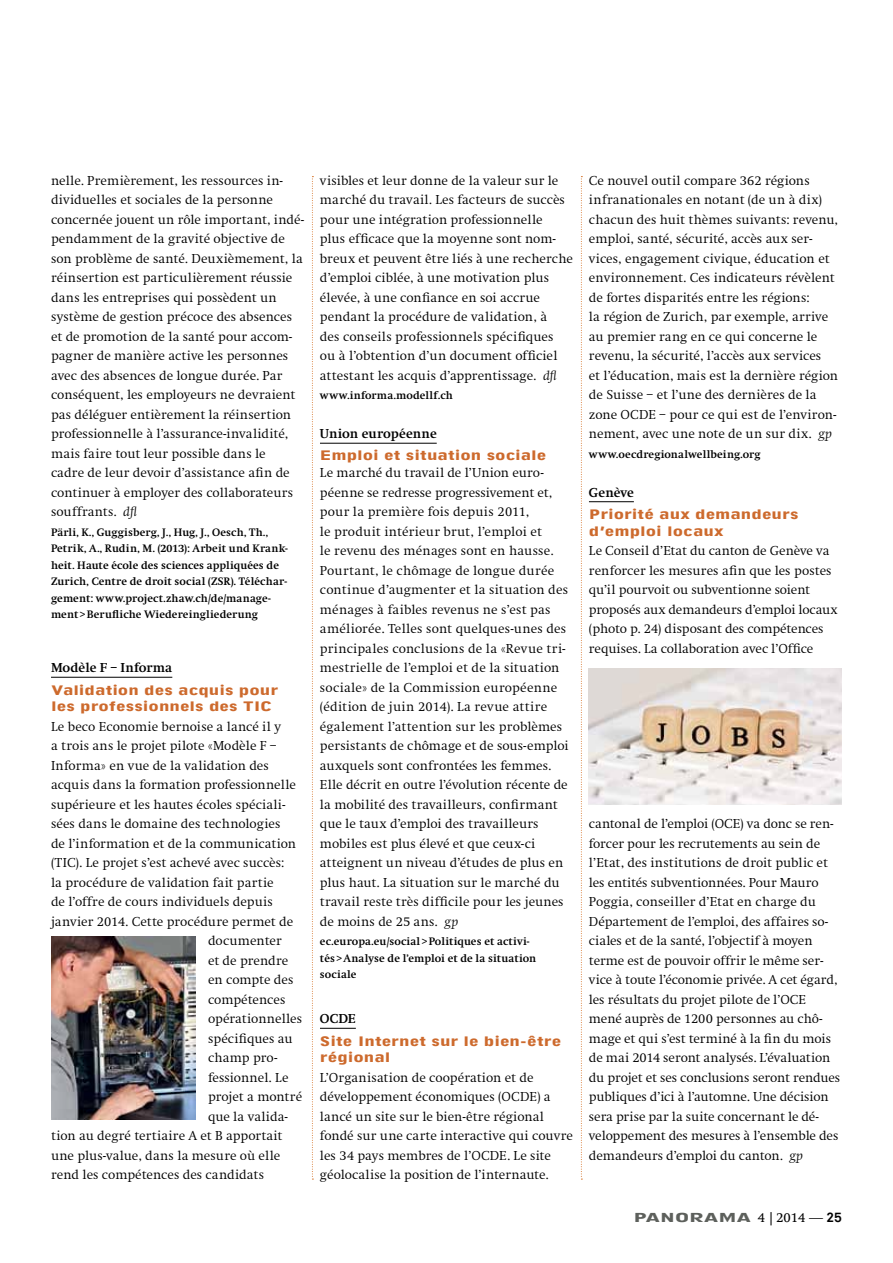
<style>
.page{position:relative;width:893px;height:1263px;background:#fff}
.page>*{position:absolute;margin:0;border:0;box-sizing:border-box;transform-origin:0 0}
.t1{font:14.25px/16.5px "Rundfunk Grotesk Com";letter-spacing:.005em;color:#cd6a2d;scale:1.2 1}
.t2{font:300 13.5px/19.5px "Swift";color:#000}
.t3{font:700 13.5px "Swift";letter-spacing:.01em;color:#000}
.t4{font:13.5px "Rundfunk Grotesk Com";color:#5d605c;scale:1.5 1}
.t5{font:700 11.25px/16.5px "Swift";letter-spacing:.015em;color:#000}
.s1{font-style:italic}
.s2{font-family:"Swift Com";color:#000}
.s3{font-family:"Swift";font-weight:300;color:#000}
.s4{font-family:"Akkurat";font-weight:700;color:#000}
</style>
<div class="page">
<hr style="left:320px;top:443px;width:117px;height:1px;background:#000">
<hr style="left:320px;top:1028px;width:36px;height:1px;background:#000">
<hr style="left:51px;top:677px;width:121px;height:1px;background:#000">
<svg style="left:312px;top:176px;width:1px;height:1004px"></svg>
<svg style="left:581px;top:176px;width:1px;height:1004px"></svg>
<hr style="left:589px;top:501px;width:45px;height:1px;background:#000">
<img style="left:51px;top:936px;width:144px;height:183px">
<img style="left:589px;top:668px;width:253px;height:137px">
<p class="t2" style="left:51px;top:171px;width:254px">nelle. Premièrement, les ressources in&shy;dividuelles et sociales de la personne concernée jouent un rôle important, indé&shy;pendamment de la gravité objective de son problème de santé. Deuxièmement, la réinsertion est particulièrement réussie dans les entreprises qui possèdent un système de gestion précoce des absences et de promotion de la santé pour accom&shy;pagner de manière active les personnes avec des absences de longue durée. Par conséquent, les employeurs ne devraient pas déléguer entièrement la réinsertion professionnelle à l’assurance-invalidité, mais faire tout leur possible dans le<br>cadre de leur devoir d’assistance afin de continuer à employer des collaborateurs souffrants. <span class="s1">dfl</span></p>
<p class="t5" style="left:51px;top:524px;width:238px">Pärli, K., Guggisberg, J., Hug, J., Oesch, Th., Petrik, A., Rudin, M. (2013): Arbeit und Krank&shy;heit. Haute école des sciences appliquées de Zurich, Centre de droit social (ZSR). Téléchar&shy;gement: www.project.zhaw.ch/de/manage&shy;ment&gt;Berufliche Wiedereingliederung</p>
<p class="t3" style="left:51px;top:661px;width:123px">Modèle F – Informa</p>
<p class="t1" style="left:51px;top:682px;width:191px">Validation des acquis pour les professionnels des TIC</p>
<p class="t2" style="left:51px;top:717px;width:231px">Le beco Economie bernoise a lancé il y</p>
<p class="t2" style="left:51px;top:736px;width:227px">a trois ans le projet pilote «Modèle F –</p>
<p class="t2" style="left:51px;top:756px;width:219px">Informa» en vue de la validation des</p>
<p class="t2" style="left:51px;top:775px;width:246px">acquis dans la formation professionnelle</p>
<p class="t2" style="left:51px;top:795px;width:236px">supérieure et les hautes écoles spéciali-</p>
<p class="t2" style="left:51px;top:814px;width:231px">sées dans le domaine des technologies</p>
<p class="t2" style="left:51px;top:834px;width:247px">de l’information et de la communication</p>
<p class="t2" style="left:51px;top:853px;width:235px">(TIC). Le projet s’est achevé avec succès:</p>
<p class="t2" style="left:51px;top:873px;width:224px">la procédure de validation fait partie</p>
<p class="t2" style="left:51px;top:892px;width:223px">de l’offre de cours individuels depuis</p>
<p class="t2" style="left:51px;top:912px;width:244px">janvier 2014. Cette procédure permet de</p>
<p class="t2" style="left:208px;top:931px;width:75px">documenter</p>
<p class="t2" style="left:208px;top:951px;width:82px">et de prendre</p>
<p class="t2" style="left:208px;top:970px;width:87px">en compte des</p>
<p class="t2" style="left:208px;top:990px;width:79px">compétences</p>
<p class="t2" style="left:208px;top:1009px;width:96px">opérationnelles</p>
<p class="t2" style="left:208px;top:1029px;width:86px">spécifiques au</p>
<p class="t2" style="left:208px;top:1048px;width:71px">champ pro-</p>
<p class="t2" style="left:208px;top:1068px;width:82px">fessionnel. Le</p>
<p class="t2" style="left:208px;top:1087px;width:96px">projet a montré</p>
<p class="t2" style="left:208px;top:1107px;width:81px">que la valida-</p>
<p class="t2" style="left:51px;top:1126px;width:233px">tion au degré tertiaire A et B apportait</p>
<p class="t2" style="left:51px;top:1146px;width:231px">une plus-value, dans la mesure où elle</p>
<p class="t2" style="left:51px;top:1165px;width:215px">rend les compétences des candidats</p>
<p class="t2" style="left:320px;top:171px;width:254px">visibles et leur donne de la valeur sur le marché du travail. Les facteurs de succès pour une intégration professionnelle<br>plus efficace que la moyenne sont nom&shy;breux et peuvent être liés à une recherche d’emploi ciblée, à une motivation plus élevée, à une confiance en soi accrue pendant la procédure de validation, à<br>des conseils professionnels spécifiques<br>ou à l’obtention d’un document officiel attestant les acquis d’apprentissage. <span class="s1">dfl</span></p>
<p class="t5" style="left:320px;top:388px;width:134px">www.informa.modellf.ch</p>
<p class="t3" style="left:320px;top:427px;width:118px">Union européenne</p>
<p class="t1" style="left:320px;top:447px;width:190px">Emploi et situation sociale</p>
<p class="t2" style="left:320px;top:463px;width:250px">Le marché du travail de l’Union euro&shy;péenne se redresse progressivement et, pour la première fois depuis 2011,<br>le produit intérieur brut, l’emploi et<br>le revenu des ménages sont en hausse.<br>Pourtant, le chômage de longue durée continue d’augmenter et la situation des ménages à faibles revenus ne s’est pas améliorée. Telles sont quelques-unes des principales conclusions de la «Revue tri&shy;mestrielle de l’emploi et de la situation sociale» de la Commission européenne (édition de juin 2014). La revue attire également l’attention sur les problèmes persistants de chômage et de sous-emploi auxquels sont confrontées les femmes.<br>Elle décrit en outre l’évolution récente de la mobilité des travailleurs, confirmant que le taux d’emploi des travailleurs mobiles est plus élevé et que ceux-ci atteignent un niveau d’études de plus en plus haut. La situation sur le marché du travail reste très difficile pour les jeunes de moins de 25 ans. <span class="s1">gp</span></p>
<p class="t5" style="left:320px;top:934px;width:218px">ec.europa.eu/social &gt;Politiques et activi&shy;tés &gt;Analyse de l’emploi et de la situation sociale</p>
<p class="t3" style="left:320px;top:1012px;width:37px">OCDE</p>
<p class="t1" style="left:320px;top:1033px;width:203px">Site I nternet sur le bien-être régional</p>
<p class="t2" style="left:320px;top:1068px;width:255px">L’Organisation de coopération et de développement économiques (OCDE) a lancé un site sur le bien-être régional fondé sur une carte interactive qui couvre les 34 pays membres de l’OCDE. Le site géolocalise la position de l’internaute.</p>
<p class="t2" style="left:589px;top:171px;width:251px">Ce nouvel outil compare 362 régions infranationales en notant (de un à dix) chacun des huit thèmes suivants: revenu, emploi, santé, sécurité, accès aux ser&shy;vices, engagement civique, éducation et environnement. Ces indicateurs révèlent de fortes disparités entre les régions:<br>la région de Zurich, par exemple, arrive au premier rang en ce qui concerne le revenu, la sécurité, l’accès aux services<br>et l’éducation, mais est la dernière région de Suisse – et l’une des dernières de la zone OCDE – pour ce qui est de l’environ&shy;nement, avec une note de un sur dix. <span class="s1">gp</span></p>
<p class="t5" style="left:589px;top:446px;width:173px">www.oecdregionalwellbeing.org</p>
<p class="t3" style="left:589px;top:485px;width:46px">Genève</p>
<p class="t1" style="left:589px;top:506px;width:176px">Priorité aux demandeurs d’emploi locaux</p>
<p class="t2" style="left:589px;top:541px;width:250px">Le Conseil d’Etat du canton de Genève va renforcer les mesures afin que les postes qu’il pourvoit ou subventionne soient proposés aux demandeurs d’emploi locaux (photo p. 24) disposant des compétences requises. La collaboration avec l’Office</p>
<p class="t2" style="left:589px;top:814px;width:253px">cantonal de l’emploi (OCE) va donc se ren&shy;forcer pour les recrutements au sein de l’Etat, des institutions de droit public et les entités subventionnées. Pour Mauro Poggia, conseiller d’Etat en charge du Département de l’emploi, des affaires so&shy;ciales et de la santé, l’objectif à moyen terme est de pouvoir offrir le même ser&shy;vice à toute l’économie privée. A cet égard, les résultats du projet pilote de l’OCE mené auprès de 1200 personnes au chô&shy;mage et qui s’est terminé à la fin du mois de mai 2014 seront analysés. L’évaluation du projet et ses conclusions seront rendues publiques d’ici à l’automne. Une décision sera prise par la suite concernant le dé&shy;veloppement des mesures à l’ensemble des demandeurs d’emploi du canton. <span class="s1">gp</span></p>
<p class="t4" style="left:633px;top:1210px;width:141px">PANORAMA <span class="s2">4 |2014</span> <span class="s3">—</span> <span class="s4">25</span></p>
</div>
